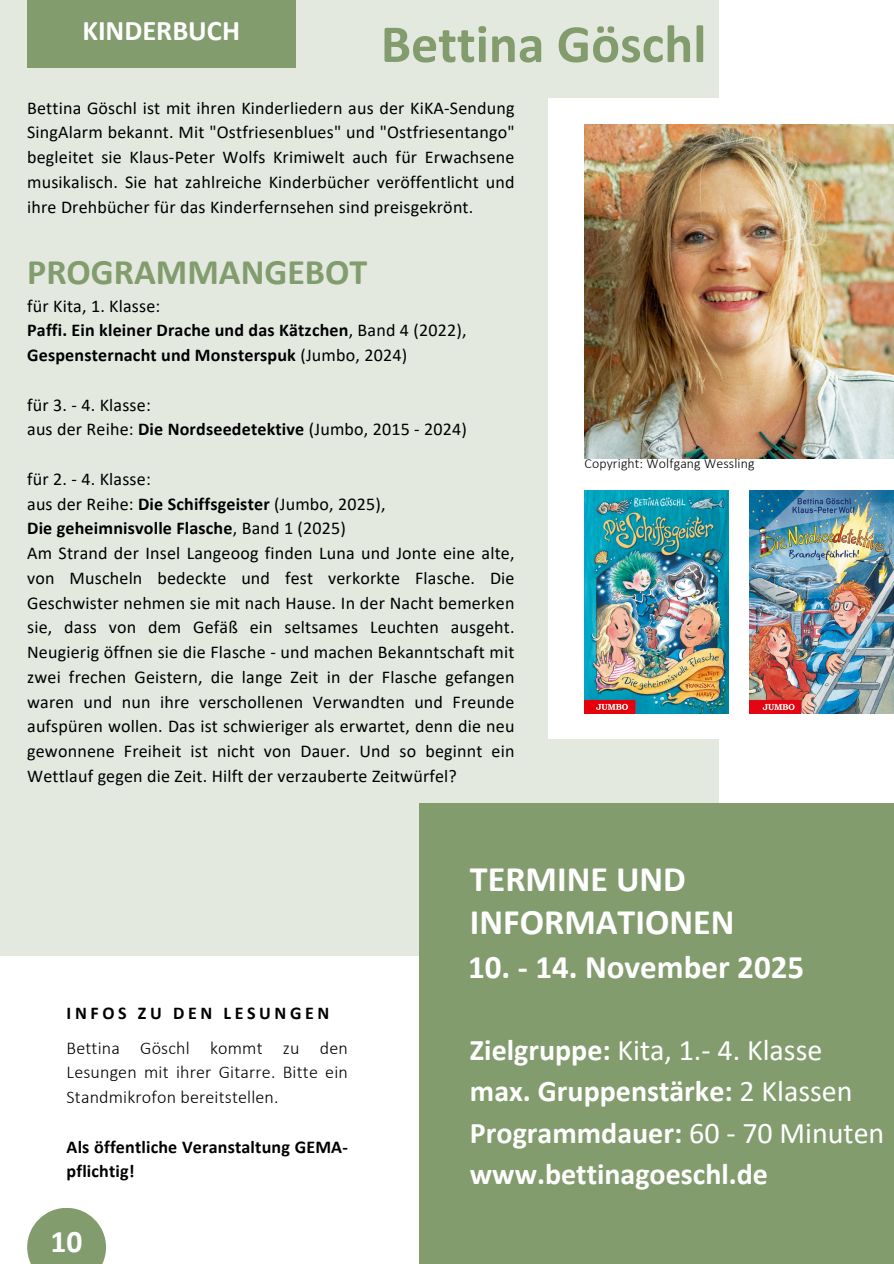
<style>
.page{position:relative;width:894px;height:1264px;background:#fff}
.page>*{position:absolute;margin:0;border:0;box-sizing:border-box;transform-origin:0 0}
.t1{font:700 54px "Calibri";color:#839c6e}
.t2{font:700 36px/42.8px "Calibri";color:#fff}
.t3{font:700 36px "Calibri";color:#839c6e}
.t4{font:700 33px "Calibri";color:#fff}
.t5{font:700 31.5px "Calibri";color:#fff}
.t6{font:700 30px/41.7px "Calibri";color:#fff}
.t7{font:700 28.5px "Calibri";color:#fff}
.t8{font:18px/24.8px "Calibri";letter-spacing:.01em;color:#000;text-align:justify}
.t9{font:700 18px/24.8px "Calibri";letter-spacing:.01em;color:#000}
.t10{font:300 18px/24.8px "Calibri";letter-spacing:.01em;color:#000;text-align:justify}
.t11{font:700 18px "Calibri";letter-spacing:.2em;color:#000}
.t12{font:300 13.8px "Calibri";letter-spacing:.01em;color:#000}
.s1{font-weight:400}
.s2{font-weight:700}
</style>
<div class="page">
<div style="left:0;top:0;width:718px;height:955px;background:#e3e9df"></div>
<div style="left:549px;top:98px;width:344px;height:640px;background:#fff"></div>
<div style="left:419px;top:803px;width:474px;height:460px;background:#839c6e"></div>
<svg style="left:27px;top:1208px;width:79px;height:55px;background:#97ab85"></svg>
<div style="left:27px;top:0;width:268px;height:68px;background:#839c6e"></div>
<img style="left:584px;top:490px;width:144px;height:223px">
<img style="left:749px;top:490px;width:144px;height:223px">
<img style="left:584px;top:124px;width:309px;height:335px">
<p class="t7" style="left:82px;top:19px;width:159px">KINDERBUCH</p>
<h4 class="t1" style="left:380px;top:21px;width:327px">Bettina Göschl</h4>
<h6 class="t8" style="left:27px;top:97px;width:488px">Bettina Göschl ist mit ihren Kinderliedern aus der KiKA-Sendung SingAlarm bekannt. Mit "Ostfriesenblues" und "Ostfriesentango" begleitet sie Klaus-Peter Wolfs Krimiwelt auch für Erwachsene musikalisch. Sie hat zahlreiche Kinderbücher veröffentlicht und ihre Drehbücher für das Kinderfernsehen sind preisgekrönt.</h6>
<p class="t3" style="left:27px;top:257px;width:341px">PROGRAMMANGEBOT</p>
<p class="t8" style="left:27px;top:294px;width:135px">für Kita, 1. Klasse:</p>
<p class="t9" style="left:27px;top:319px;width:440px">Paffi. Ein kleiner Drache und das Kätzchen<span class="s1">, Band 4 (2022),</span></p>
<p class="t9" style="left:27px;top:344px;width:381px">Gespensternacht und Monsterspuk <span class="s1">(Jumbo, 2024)</span></p>
<p class="t8" style="left:27px;top:393px;width:125px">für 3. - 4. Klasse:</p>
<p class="t8" style="left:27px;top:418px;width:441px">aus der Reihe: <span class="s2">Die Nordseedetektive</span> (Jumbo, 2015 - 2024)</p>
<p class="t8" style="left:27px;top:468px;width:125px">für 2. - 4. Klasse:</p>
<h2 class="t8" style="left:27px;top:492px;width:360px">aus der Reihe: <span class="s2">Die Schiffsgeister</span> (Jumbo, 2025),</h2>
<h3 class="t9" style="left:27px;top:517px;width:320px">Die geheimnisvolle Flasche<span class="s1">, Band 1 (2025)</span></h3>
<h5 class="t8" style="left:27px;top:542px;width:488px">Am Strand der Insel Langeoog finden Luna und Jonte eine alte, von Muscheln bedeckte und fest verkorkte Flasche. Die Geschwister nehmen sie mit nach Hause. In der Nacht bemerken sie, dass von dem Gefäß ein seltsames Leuchten ausgeht.<br>Neugierig öffnen sie die Flasche - und machen Bekanntschaft mit zwei frechen Geistern, die lange Zeit in der Flasche gefangen waren und nun ihre verschollenen Verwandten und Freunde aufspüren wollen. Das ist schwieriger als erwartet, denn die neu gewonnene Freiheit ist nicht von Dauer. Und so beginnt ein Wettlauf gegen die Zeit. Hilft der verzauberte Zeitwürfel?</h5>
<h1 class="t12" style="left:584px;top:458px;width:171px">Copyright: Wolfgang Wessling</h1>
<p class="t11" style="left:67px;top:1005px;width:264px">INFOS ZU DEN LESUNGEN</p>
<p class="t10" style="left:67px;top:1036px;width:283px">Bettina Göschl kommt zu den Lesungen mit ihrer Gitarre. Bitte ein Standmikrofon bereitstellen.</p>
<p class="t9" style="left:67px;top:1135px;width:283px">Als öffentliche Veranstaltung GEMA&shy;pflichtig!</p>
<h2 class="t5" style="left:51px;top:1228px;width:33px">10</h2>
<p class="t2" style="left:470px;top:860px;width:266px">TERMINE UND<br>INFORMATIONEN</p>
<p class="t4" style="left:468px;top:953px;width:337px">10. - 14. November 2025</p>
<p class="t6" style="left:470px;top:1031px;width:416px">Zielgruppe: <span class="s1">Kita, 1.- 4. Klasse </span>max. Gruppenstärke: <span class="s1">2 Klassen<br></span>Programmdauer: <span class="s1">60 - 70 Minuten </span>www.bettinagoeschl.de</p>
</div>
